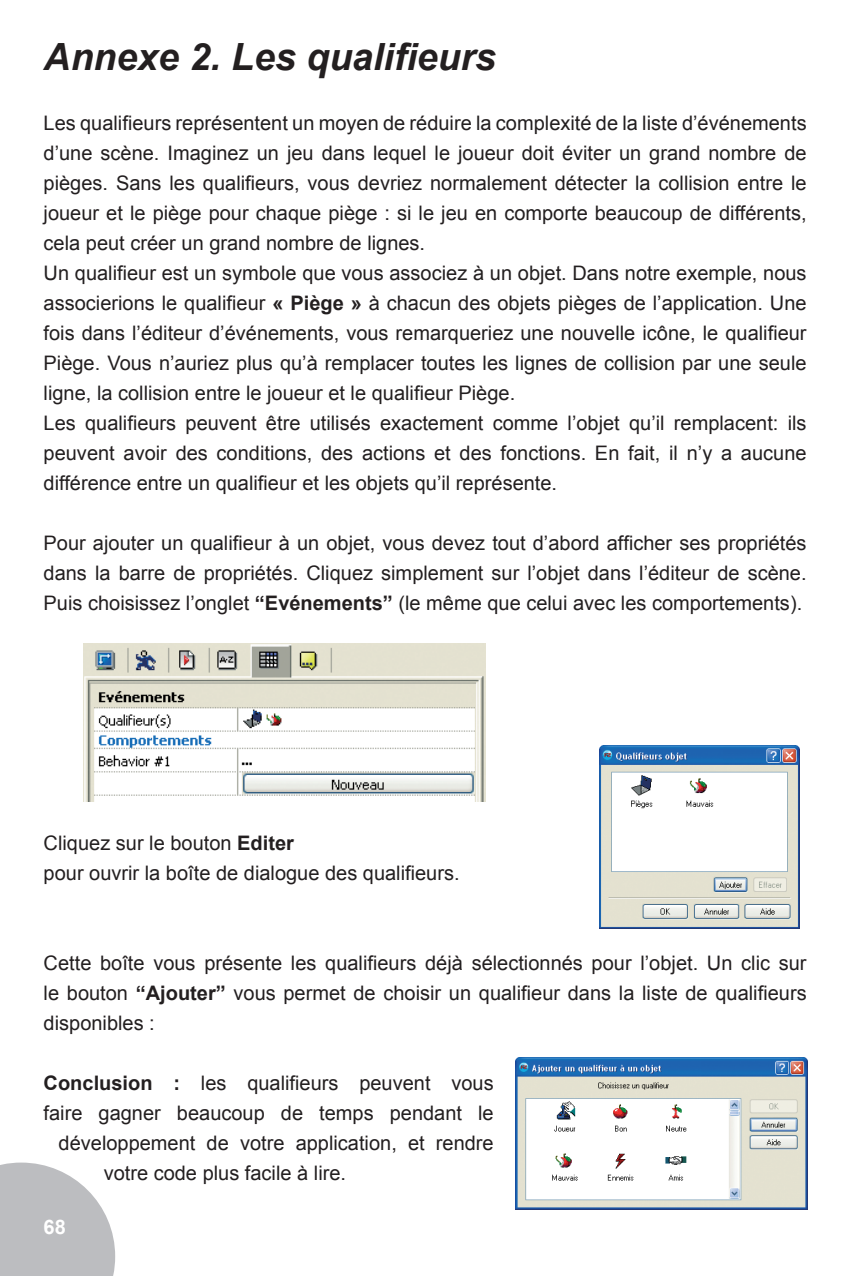
<style>
.page{position:relative;width:851px;height:1276px;background:#fff}
.page>*{position:absolute;margin:0;border:0;box-sizing:border-box;transform-origin:0 0}
.t1{font:italic 700 37.5px "Arial";color:#231f20}
.t2{font:20px/30px "Arial";color:#231f20}
.t3{font:700 20px "Arial";color:#fff}
.s1{font-weight:700}
</style>
<div class="page">
<svg style="left:0;top:1162px;width:115px;height:114px;background:#c6c6c9"></svg>
<img style="left:84px;top:643px;width:401px;height:159px">
<img style="left:599px;top:746px;width:200px;height:182px">
<img style="left:515px;top:1057px;width:292px;height:152px">
<h1 class="t1" style="left:44px;top:32px;width:454px">Annexe 2. Les qualifieurs</h1>
<p class="t2" style="left:44px;top:108px;width:764px">Les qualifieurs représentent un moyen de réduire la complexité de la liste d’événements d’une scène. Imaginez un jeu dans lequel le joueur doit éviter un grand nombre de pièges. Sans les qualifieurs, vous devriez normalement détecter la collision entre le joueur et le piège pour chaque piège : si le jeu en comporte beaucoup de différents, cela peut créer un grand nombre de lignes.<br>Un qualifieur est un symbole que vous associez à un objet. Dans notre exemple, nous associerions le qualifieur <span class="s1">« Piège »</span> à chacun des objets pièges de l’application. Une fois dans l’éditeur d’événements, vous remarqueriez une nouvelle icône, le qualifieur Piège. Vous n’auriez plus qu’à remplacer toutes les lignes de collision par une seule ligne, la collision entre le joueur et le qualifieur Piège.<br>Les qualifieurs peuvent être utilisés exactement comme l’objet qu’il remplacent: ils peuvent avoir des conditions, des actions et des fonctions. En fait, il n’y a aucune différence entre un qualifieur et les objets qu’il représente.</p>
<p class="t2" style="left:44px;top:528px;width:764px;text-align:justify">Pour ajouter un qualifieur à un objet, vous devez tout d’abord afficher ses propriétés dans la barre de propriétés. Cliquez simplement sur l’objet dans l’éditeur de scène.<br>Puis choisissez l’onglet <span class="s1">“Evénements”</span> (le même que celui avec les comportements).</p>
<p class="t2" style="left:44px;top:828px;width:417px">Cliquez sur le bouton <span class="s1">Editer<br></span>pour ouvrir la boîte de dialogue des qualifieurs.</p>
<p class="t2" style="left:44px;top:948px;width:764px;text-align:justify">Cette boîte vous présente les qualifieurs déjà sélectionnés pour l’objet. Un clic sur le bouton <span class="s1">“Ajouter”</span> vous permet de choisir un qualifieur dans la liste de qualifieurs disponibles :</p>
<p class="t2" style="left:44px;top:1068px;width:451px"><span class="s1">Conclusion :</span> les qualifieurs peuvent vous</p>
<p class="t2" style="left:44px;top:1098px;width:451px">faire gagner beaucoup de temps pendant le</p>
<p class="t2" style="left:59px;top:1128px;width:436px">développement de votre application, et rendre</p>
<p class="t2" style="left:104px;top:1158px;width:244px">votre code plus facile à lire.</p>
<p class="t3" style="left:44px;top:1213px;width:24px">68</p>
</div>
